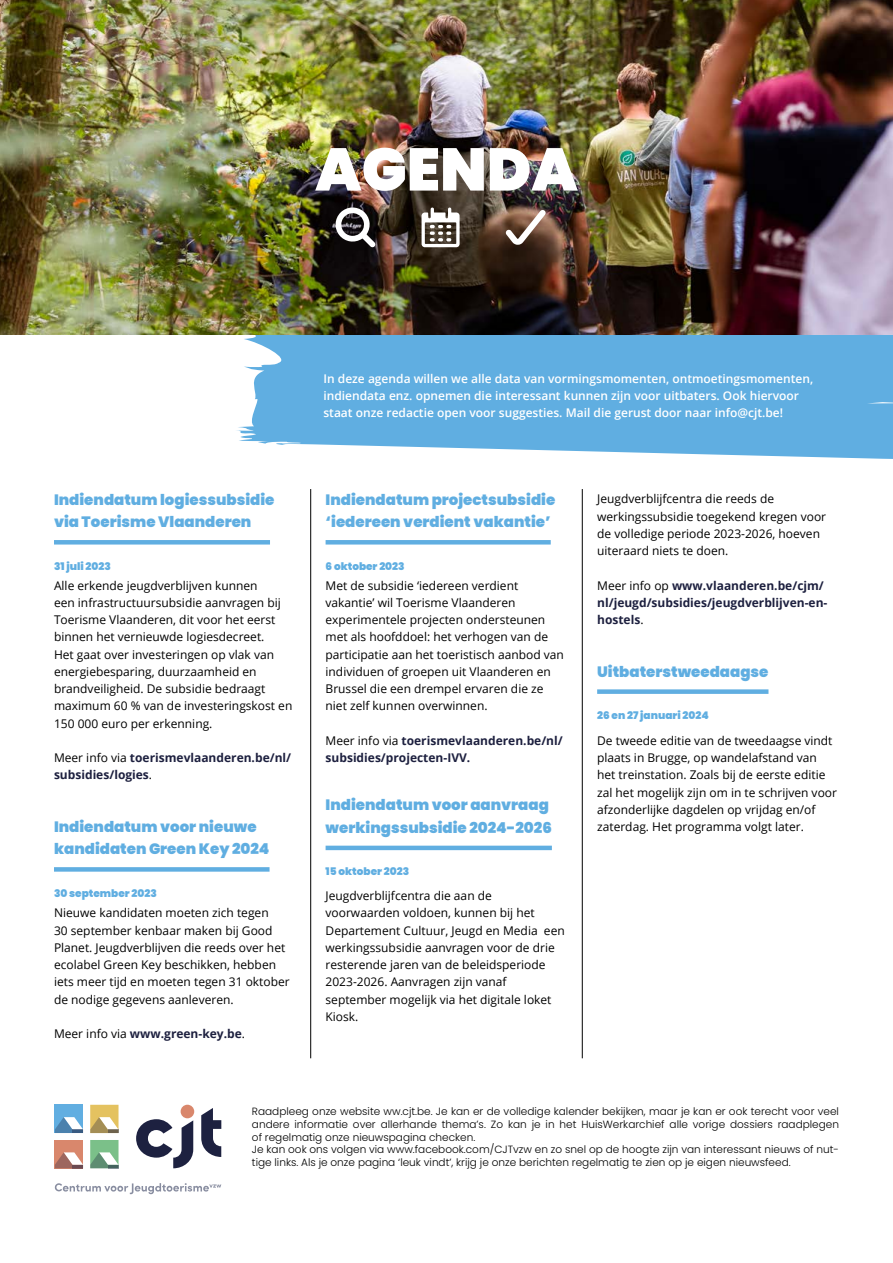
<style>
.page{position:relative;width:893px;height:1263px;background:#fff}
.page>*{position:absolute;margin:0;border:0;box-sizing:border-box;transform-origin:0 0}
.t1{font:900 60px "Poppins";color:#fff}
.t2{font:900 15px/22.5px "Poppins";color:#60aee1}
.t3{font:12px/17.2px "Open Sans";color:#000}
.t4{font:700 12px/17.2px "Open Sans";color:#1d203f}
.t5{font:600 12px/17.2px "Open Sans";color:#fff}
.t6{font:300 10.5px/12.6px "Poppins";color:#000}
.t7{font:900 10.5px "Poppins";color:#60aee1}
.s1{font-weight:400;color:#000}
</style>
<div class="page">
<svg style="left:213px;top:334px;width:680px;height:125px;background:#73b7e3"></svg>
<img style="left:0;top:0;width:893px;height:334px">
<hr style="left:54px;top:540px;width:216px;height:4px;background:#60aee1">
<div style="left:54px;top:867px;width:216px;height:5px;background:#60aee1"></div>
<hr style="left:326px;top:540px;width:225px;height:4px;background:#60aee1">
<hr style="left:326px;top:846px;width:226px;height:4px;background:#60aee1">
<div style="left:597px;top:689px;width:171px;height:5px;background:#60aee1"></div>
<hr style="left:310px;top:489px;width:1px;height:569px;background:#000">
<hr style="left:582px;top:489px;width:1px;height:569px;background:#000">
<div style="left:55px;top:1140px;width:28px;height:28px;background:#d9876c"></div>
<div style="left:55px;top:1105px;width:28px;height:28px;background:#61aee1"></div>
<svg style="left:55px;top:1152px;width:28px;height:16px"></svg>
<svg style="left:90px;top:1140px;width:29px;height:28px"></svg>
<svg style="left:90px;top:1105px;width:29px;height:28px"></svg>
<svg style="left:108px;top:1129px;width:11px;height:4px"></svg>
<svg style="left:55px;top:1117px;width:28px;height:16px"></svg>
<svg style="left:73px;top:1129px;width:10px;height:4px"></svg>
<svg style="left:136px;top:1119px;width:57px;height:49px"></svg>
<svg style="left:201px;top:1108px;width:20px;height:49px"></svg>
<div style="left:181px;top:1105px;width:13px;height:13px;background:#d9876c;border-radius:50%"></div>
<svg style="left:55px;top:1183px;width:166px;height:11px"></svg>
<svg style="left:335px;top:207px;width:40px;height:40px"></svg>
<svg style="left:422px;top:208px;width:38px;height:39px"></svg>
<svg style="left:506px;top:210px;width:40px;height:35px"></svg>
<h1 class="t1" style="left:315px;top:135px;width:264px">AGENDA</h1>
<p class="t2" style="left:54px;top:488px;width:222px">Indiendatum logiessubsidie via Toerisme Vlaanderen</p>
<p class="t7" style="left:54px;top:560px;width:58px">31 juli 2023</p>
<p class="t3" style="left:54px;top:576px;width:240px">Alle erkende jeugdverblijven kunnen<br>een infrastructuursubsidie aanvragen bij Toerisme Vlaanderen, dit voor het eerst binnen het vernieuwde logiesdecreet.<br>Het gaat over investeringen op vlak van energiebesparing, duurzaamheid en brandveiligheid. De subsidie bedraagt maximum 60 % van de investeringskost en 150 000 euro per erkenning.</p>
<p class="t4" style="left:54px;top:749px;width:239px"><span class="s1">Meer info via</span> toerismevlaanderen.be/nl/ subsidies/logies<span class="s1">.</span></p>
<p class="t2" style="left:54px;top:815px;width:217px">Indiendatum voor nieuwe kandidaten Green Key 2024</p>
<p class="t7" style="left:54px;top:887px;width:104px">30 september 2023</p>
<p class="t3" style="left:54px;top:904px;width:237px">Nieuwe kandidaten moeten zich tegen<br>30 september kenbaar maken bij Good Planet. Jeugdverblijven die reeds over het ecolabel Green Key beschikken, hebben iets meer tijd en moeten tegen 31 oktober de nodige gegevens aanleveren.</p>
<p class="t4" style="left:54px;top:1025px;width:193px"><span class="s1">Meer info via</span> www.green-key.be<span class="s1">.</span></p>
<p class="t5" style="left:323px;top:369px;width:491px">In deze agenda willen we alle data van vormingsmomenten, ontmoetingsmomenten, indiendata enz. opnemen die interessant kunnen zijn voor uitbaters. Ook hiervoor staat onze redactie open voor suggesties. Mail die gerust door naar info@cjt.be!</p>
<p class="t2" style="left:326px;top:488px;width:231px">Indiendatum projectsubsidie ‘iedereen verdient vakantie’</p>
<p class="t7" style="left:326px;top:560px;width:81px">6 oktober 2023</p>
<p class="t3" style="left:326px;top:576px;width:240px">Met de subsidie ‘iedereen verdient vakantie’ wil Toerisme Vlaanderen experimentele projecten ondersteunen met als hoofddoel: het verhogen van de participatie aan het toeristisch aanbod van individuen of groepen uit Vlaanderen en Brussel die een drempel ervaren die ze niet zelf kunnen overwinnen.</p>
<p class="t4" style="left:326px;top:731px;width:239px"><span class="s1">Meer info via</span> toerismevlaanderen.be/nl/ subsidies/projecten-IVV.</p>
<p class="t2" style="left:326px;top:794px;width:228px">Indiendatum voor aanvraag werkingssubsidie 2024-2026</p>
<p class="t7" style="left:326px;top:865px;width:85px">15 oktober 2023</p>
<p class="t3" style="left:326px;top:887px;width:241px">Jeugdverblijfcentra die aan de voorwaarden voldoen, kunnen bij het Departement Cultuur, Jeugd en Media een werkingssubsidie aanvragen voor de drie resterende jaren van de beleidsperiode 2023-2026. Aanvragen zijn vanaf september mogelijk via het digitale loket Kiosk.</p>
<p class="t3" style="left:597px;top:490px;width:230px">Jeugdverblijfcentra die reeds de werkingssubsidie toegekend kregen voor de volledige periode 2023-2026, hoeven uiteraard niets te doen.</p>
<p class="t4" style="left:597px;top:576px;width:232px"><span class="s1">Meer info op</span> www.vlaanderen.be/cjm/ nl/jeugd/subsidies/jeugdverblijven-en&shy;hostels<span class="s1">.</span></p>
<p class="t2" style="left:597px;top:660px;width:173px">Uitbaterstweedaagse</p>
<p class="t7" style="left:597px;top:709px;width:113px">26 en 27 januari 2024</p>
<p class="t3" style="left:597px;top:732px;width:241px">De tweede editie van de tweedaagse vindt plaats in Brugge, op wandelafstand van het treinstation. Zoals bij de eerste editie zal het mogelijk zijn om in te schrijven voor afzonderlijke dagdelen op vrijdag en/of zaterdag. Het programma volgt later.</p>
<p class="t6" style="left:252px;top:1105px;width:589px">Raadpleeg onze website ww.cjt.be. Je kan er de volledige kalender bekijken, maar je kan er ook terecht voor veel andere informatie over allerhande thema’s. Zo kan je in het HuisWerkarchief alle vorige dossiers raadplegen of regelmatig onze nieuwspagina checken.<br>Je kan ook ons volgen via www.facebook.com/CJTvzw en zo snel op de hoogte zijn van interessant nieuws of nut&shy;tige links. Als je onze pagina ‘leuk vindt’, krijg je onze berichten regelmatig te zien op je eigen nieuwsfeed.</p>
</div>
